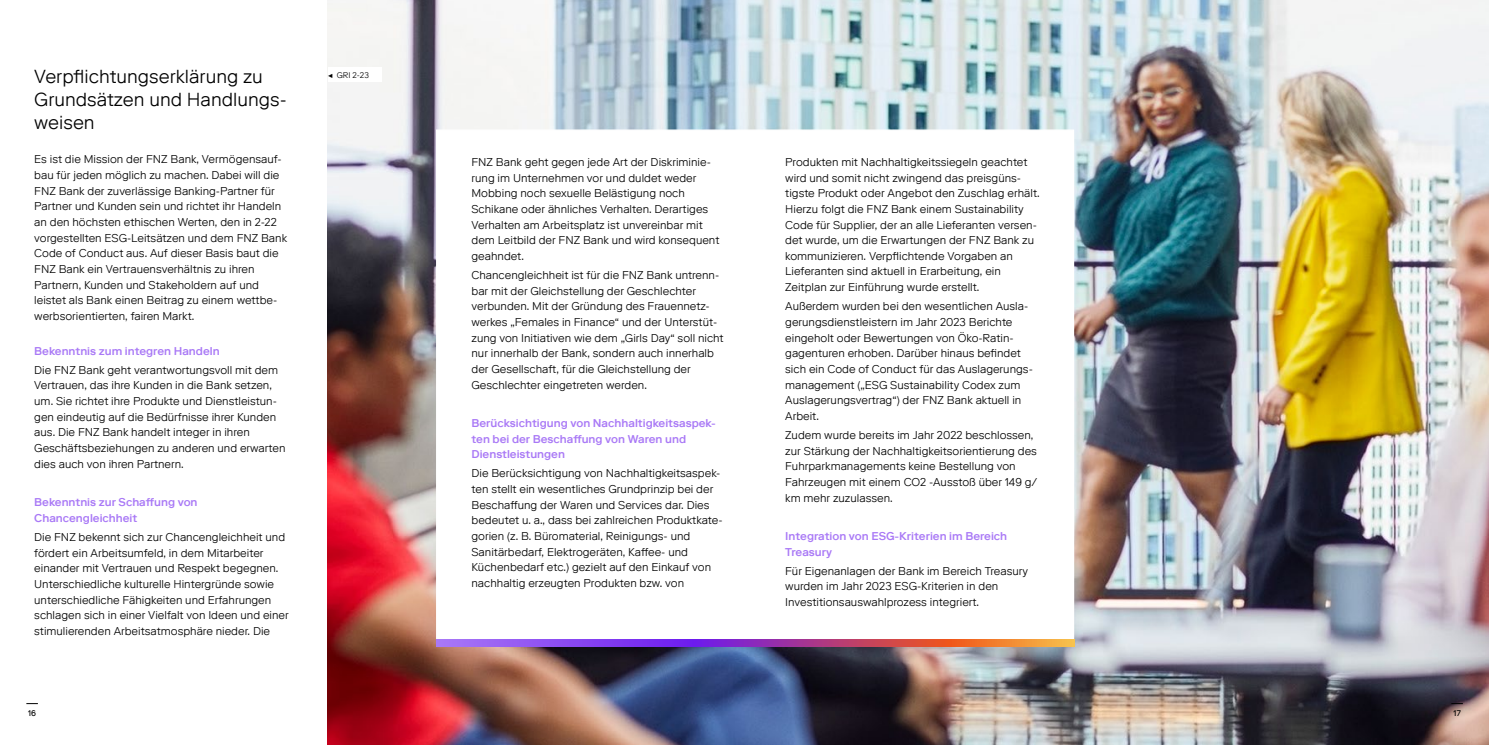
<style>
.page{position:relative;width:1489px;height:745px;background:#fff}
.page>*{position:absolute;margin:0;border:0;box-sizing:border-box;transform-origin:0 0}
.t1{font:300 18.75px/22.5px "Riforma LLTT";color:#000}
.t2{font:300 11.25px/15.6px "Riforma LLTT";color:#000}
.t3{font:500 11.25px/15.6px "Riforma LLTT";color:#a979f6}
.t4{font:300 8.12px "Riforma LLTT";color:#000}
.t5{font:8.12px "Riforma LLTT";color:#000}
</style>
<div class="page">
<img style="left:328px;top:0;width:1160px;height:744px">
<div style="left:436px;top:129px;width:638px;height:517px;background:#fff;border:1px solid #fff"></div>
<svg style="left:436px;top:639px;width:638px;height:7px"></svg>
<div style="left:328px;top:67px;width:53px;height:14px;background:#fff"></div>
<h1 class="t1" style="left:34px;top:65px;width:254px">Verpflichtungserklärung zu<br>Grundsätzen und Handlungs&shy;weisen</h1>
<p class="t2" style="left:34px;top:151px;width:254px">Es ist die Mission der FNZ Bank, Vermögensauf&shy;bau für jeden möglich zu machen. Dabei will die FNZ Bank der zuverlässige Banking-Partner für Partner und Kunden sein und richtet ihr Handeln an den höchsten ethischen Werten, den in 2-22 vorgestellten ESG-Leitsätzen und dem FNZ Bank Code of Conduct aus. Auf dieser Basis baut die FNZ Bank ein Vertrauensverhältnis zu ihren Partnern, Kunden und Stakeholdern auf und leistet als Bank einen Beitrag zu einem wettbe&shy;werbsorientierten, fairen Markt.</p>
<p class="t3" style="left:34px;top:342px;width:187px">Bekenntnis zum integren Handeln</p>
<p class="t2" style="left:34px;top:361px;width:253px">Die FNZ Bank geht verantwortungsvoll mit dem Vertrauen, das ihre Kunden in die Bank setzen, um. Sie richtet ihre Produkte und Dienstleistun&shy;gen eindeutig auf die Bedürfnisse ihrer Kunden aus. Die FNZ Bank handelt integer in ihren Geschäftsbeziehungen zu anderen und erwarten dies auch von ihren Partnern.</p>
<p class="t3" style="left:34px;top:494px;width:165px">Bekenntnis zur Schaffung von<br>Chancengleichheit</p>
<p class="t2" style="left:34px;top:528px;width:256px">Die FNZ bekennt sich zur Chancengleichheit und fördert ein Arbeitsumfeld, in dem Mitarbeiter einander mit Vertrauen und Respekt begegnen.<br>Unterschiedliche kulturelle Hintergründe sowie unterschiedliche Fähigkeiten und Erfahrungen schlagen sich in einer Vielfalt von Ideen und einer stimulierenden Arbeitsatmosphäre nieder. Die</p>
<p class="t4" style="left:328px;top:70px;width:43px">◀ GRI 2-23</p>
<p class="t2" style="left:471px;top:154px;width:249px">FNZ Bank geht gegen jede Art der Diskriminie&shy;rung im Unternehmen vor und duldet weder Mobbing noch sexuelle Belästigung noch Schikane oder ähnliches Verhalten. Derartiges Verhalten am Arbeitsplatz ist unvereinbar mit dem Leitbild der FNZ Bank und wird konsequent geahndet.</p>
<p class="t2" style="left:471px;top:267px;width:254px">Chancengleichheit ist für die FNZ Bank untrenn&shy;bar mit der Gleichstellung der Geschlechter verbunden. Mit der Gründung des Frauennetz&shy;werkes „Females in Finance“ und der Unterstüt&shy;zung von Initiativen wie dem „Girls Day“ soll nicht nur innerhalb der Bank, sondern auch innerhalb der Gesellschaft, für die Gleichstellung der Geschlechter eingetreten werden.</p>
<p class="t3" style="left:471px;top:415px;width:246px">Berücksichtigung von Nachhaltigkeitsaspek&shy;ten bei der Beschaffung von Waren und<br>Dienstleistungen</p>
<p class="t2" style="left:471px;top:465px;width:253px">Die Berücksichtigung von Nachhaltigkeitsaspek&shy;ten stellt ein wesentliches Grundprinzip bei der Beschaffung der Waren und Services dar. Dies bedeutet u. a., dass bei zahlreichen Produktkate&shy;gorien (z. B. Büromaterial, Reinigungs- und Sanitärbedarf, Elektrogeräten, Kaffee- und Küchenbedarf etc.) gezielt auf den Einkauf von nachhaltig erzeugten Produkten bzw. von</p>
<p class="t2" style="left:785px;top:154px;width:256px">Produkten mit Nachhaltigkeitssiegeln geachtet wird und somit nicht zwingend das preisgüns&shy;tigste Produkt oder Angebot den Zuschlag erhält.<br>Hierzu folgt die FNZ Bank einem Sustainability Code für Supplier, der an alle Lieferanten versen&shy;det wurde, um die Erwartungen der FNZ Bank zu kommunizieren. Verpflichtende Vorgaben an Lieferanten sind aktuell in Erarbeitung, ein Zeitplan zur Einführung wurde erstellt.</p>
<p class="t2" style="left:785px;top:298px;width:249px">Außerdem wurden bei den wesentlichen Ausla&shy;gerungsdienstleistern im Jahr 2023 Berichte eingeholt oder Bewertungen von Öko-Ratin&shy;gagenturen erhoben. Darüber hinaus befindet sich ein Code of Conduct für das Auslagerungs&shy;management („ESG Sustainability Codex zum Auslagerungsvertrag“) der FNZ Bank aktuell in Arbeit.</p>
<p class="t2" style="left:785px;top:427px;width:254px">Zudem wurde bereits im Jahr 2022 beschlossen, zur Stärkung der Nachhaltigkeitsorientierung des Fuhrparkmanagements keine Bestellung von Fahrzeugen mit einem CO2 -Ausstoß über 149 g/ km mehr zuzulassen.</p>
<p class="t3" style="left:785px;top:527px;width:223px">Integration von ESG-Kriterien im Bereich<br>Treasury</p>
<p class="t2" style="left:785px;top:562px;width:244px">Für Eigenanlagen der Bank im Bereich Treasury wurden im Jahr 2023 ESG-Kriterien in den<br>Investitionsauswahlprozess integriert.</p>
<p class="t5" style="left:28px;top:708px;width:10px">16</p>
<p class="t5" style="left:1453px;top:707px;width:9px">17</p>
</div>
